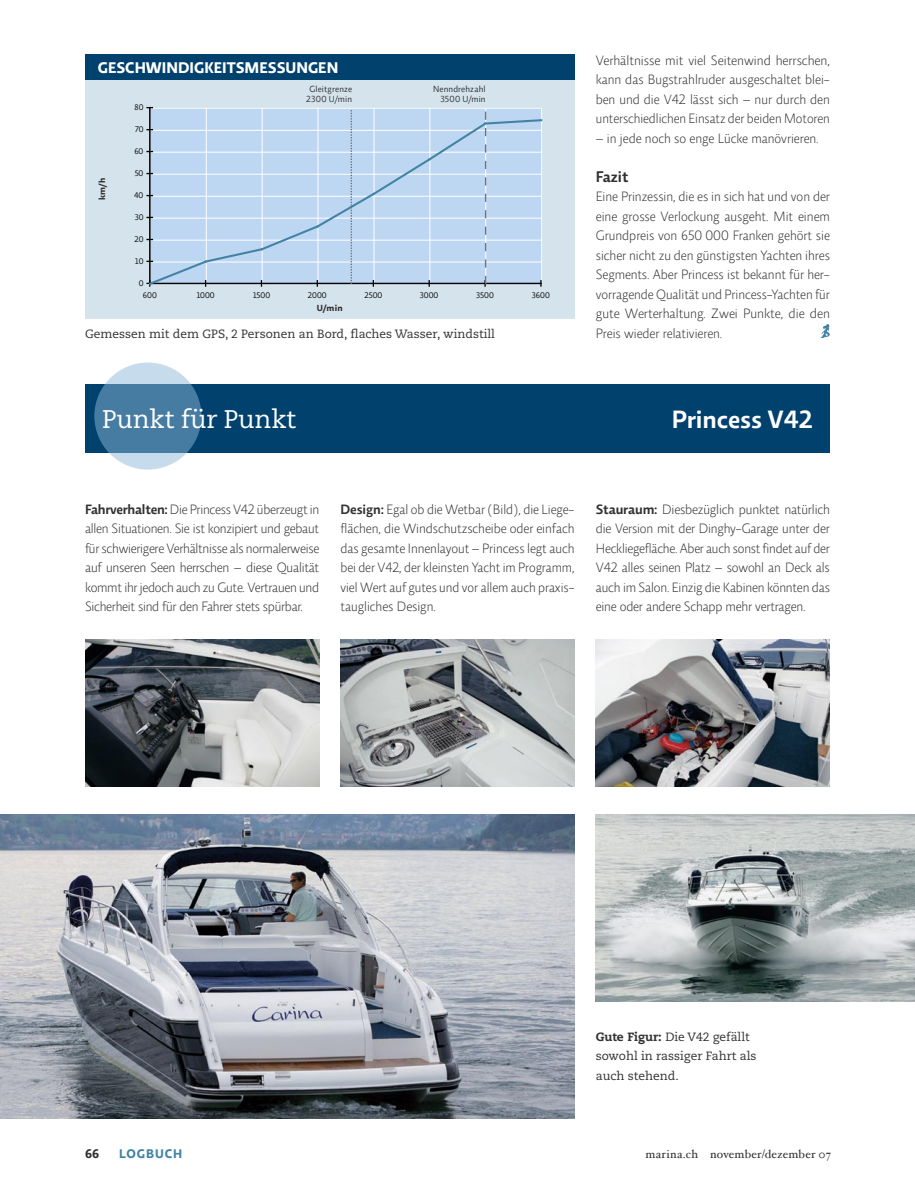
<style>
.page{position:relative;width:915px;height:1191px;background:#fff}
.page>*{position:absolute;margin:0;border:0;box-sizing:border-box;transform-origin:0 0}
.t1{font:25.5px "Caecilia LT";letter-spacing:-.01em;color:#fff}
.t2{font:600 25.5px "Relato Sans OT";color:#fff}
.t3{font:700 15.75px "Relato Sans OT";color:#fff}
.t4{font:600 15.75px "Relato Sans OT";color:#313131}
.t5{font:300 13.8px/19.5px "Relato Sans OT";letter-spacing:-.005em;color:#313131;text-align:justify}
.t6{font:700 12.75px "Relato Sans OT";letter-spacing:.07em;color:#4283a5}
.t7{font:700 12.75px "Relato Sans OT";color:#313131}
.t8{font:12px/19.5px "Caecilia LT";color:#313131}
.t9{font:12px "Hoefler Text";letter-spacing:.015em;color:#313131}
.t10{font:9px/10.5px "Relato Sans OT";letter-spacing:.025em;color:#313131;text-align:center}
.t11{font:700 9px "Relato Sans OT";color:#313131}
.t12{font:8.25px "Relato Sans OT";color:#030303}
.s1{font-weight:600}
.s2{font-weight:800}
</style>
<div class="page">
<img style="left:595px;top:639px;width:234px;height:148px">
<img style="left:340px;top:639px;width:234px;height:148px">
<img style="left:85px;top:639px;width:234px;height:148px">
<div style="left:85px;top:385px;width:744px;height:68px;background:#00416d"></div>
<svg style="left:94px;top:362px;width:107px;height:107px;fill:#467ba2"></svg>
<div style="left:85px;top:78px;width:489px;height:240px;background:#d4e3ec"></div>
<svg style="left:147px;top:106px;width:396px;height:180px"></svg>
<div style="left:85px;top:54px;width:489px;height:26px;background:#00416d"></div>
<img style="left:595px;top:815px;width:319px;height:186px">
<img style="left:0;top:815px;width:574px;height:303px">
<svg style="left:820px;top:324px;width:9px;height:14px"></svg>
<p class="t3" style="left:98px;top:58px;width:242px">GESCHWINDIGKEITSMESSUNGEN</p>
<p class="t10" style="left:306px;top:83px;width:47px">Gleitgrenze<br>2300 U/min</p>
<p class="t10" style="left:433px;top:83px;width:54px;text-align:right">Nenndrehzahl<br>3500 U/min</p>
<p class="t12" style="left:134px;top:102px;width:11px">80</p>
<p class="t12" style="left:135px;top:124px;width:10px">70</p>
<p class="t12" style="left:134px;top:146px;width:11px">60</p>
<p class="t11" style="left:96px;top:200px;width:24px;rotate:-90deg">KM/H</p>
<p class="t12" style="left:135px;top:168px;width:10px">50</p>
<p class="t12" style="left:134px;top:190px;width:11px">40</p>
<p class="t12" style="left:135px;top:212px;width:10px">30</p>
<p class="t12" style="left:134px;top:234px;width:11px">20</p>
<p class="t12" style="left:135px;top:256px;width:10px">10</p>
<p class="t12" style="left:139px;top:278px;width:6px">0</p>
<p class="t12" style="left:143px;top:290px;width:15px">600</p>
<p class="t12" style="left:196px;top:290px;width:20px">1000</p>
<p class="t12" style="left:253px;top:290px;width:19px">1500</p>
<p class="t12" style="left:308px;top:290px;width:20px">2000</p>
<p class="t12" style="left:364px;top:290px;width:19px">2500</p>
<p class="t12" style="left:420px;top:290px;width:20px">3000</p>
<p class="t12" style="left:476px;top:290px;width:19px">3500</p>
<p class="t12" style="left:532px;top:290px;width:19px">3600</p>
<p class="t11" style="left:317px;top:303px;width:27px">U/MIN</p>
<p class="t8" style="left:85px;top:324px;width:411px">Gemessen mit dem GPS, 2 Personen an Bord, flaches Wasser, windstill</p>
<p class="t5" style="left:595px;top:50px;width:235px">Verhältnisse mit viel Seitenwind herrschen, kann das Bugstrahlruder ausgeschaltet blei&shy;ben und die V42 lässt sich – nur durch den unterschiedlichen Einsatz der beiden Motoren</p>
<p class="t5" style="left:595px;top:128px;width:224px">– in jede noch so enge Lücke manövrieren.</p>
<p class="t4" style="left:595px;top:167px;width:34px">Fazit</p>
<p class="t5" style="left:595px;top:187px;width:235px">Eine Prinzessin, die es in sich hat und von der eine grosse Verlockung ausgeht. Mit einem Grundpreis von 650 000 Franken gehört sie sicher nicht zu den günstigsten Yachten ihres Segments. Aber Princess ist bekannt für her&shy;vorragende Qualität und Princess-Yachten für gute Werterhaltung. Zwei Punkte, die den Preis wieder relativieren.</p>
<h1 class="t1" style="left:102px;top:404px;width:195px">Punkt für Punkt</h1>
<h1 class="t2" style="left:671px;top:404px;width:142px">Princess V42</h1>
<p class="t5" style="left:85px;top:499px;width:235px"><span class="s1">Fahrverhalten:</span> Die Princess V42 überzeugt in allen Situationen. Sie ist konzipiert und gebaut für schwierigere Verhältnisse als normalerweise auf unseren Seen herrschen – diese Qualität kommt ihr jedoch auch zu Gute. Vertrauen und Sicherheit sind für den Fahrer stets spürbar.</p>
<p class="t5" style="left:340px;top:499px;width:235px"><span class="s1">Design:</span> Egal ob die Wetbar (Bild), die Liege&shy;flächen, die Windschutzscheibe oder einfach das gesamte I nnenlayout – Princess legt auch bei der V42, der kleinsten Yacht im Programm, viel Wert auf gutes und vor allem auch praxis&shy;taugliches Design.</p>
<p class="t5" style="left:595px;top:499px;width:235px"><span class="s1">Stauraum:</span> Diesbezüglich punktet natürlich die Version mit der Dinghy-Garage unter der H eckliegefläche. Aber auch sonst findet auf der V42 alles seinen Platz – sowohl an Deck als auch im Salon. Einzig die Kabinen könnten das eine oder andere Schapp mehr vertragen.</p>
<p class="t8" style="left:595px;top:1026px;width:162px"><span class="s2">Gute Figur:</span> Die V42 gefällt sowohl in rassiger Fahrt als auch stehend.</p>
<p class="t7" style="left:85px;top:1145px;width:16px">66</p>
<p class="t6" style="left:119px;top:1145px;width:65px">LOGBUCH</p>
<p class="t9" style="left:645px;top:1146px;width:187px">marina.ch november/dezember 07</p>
</div>
